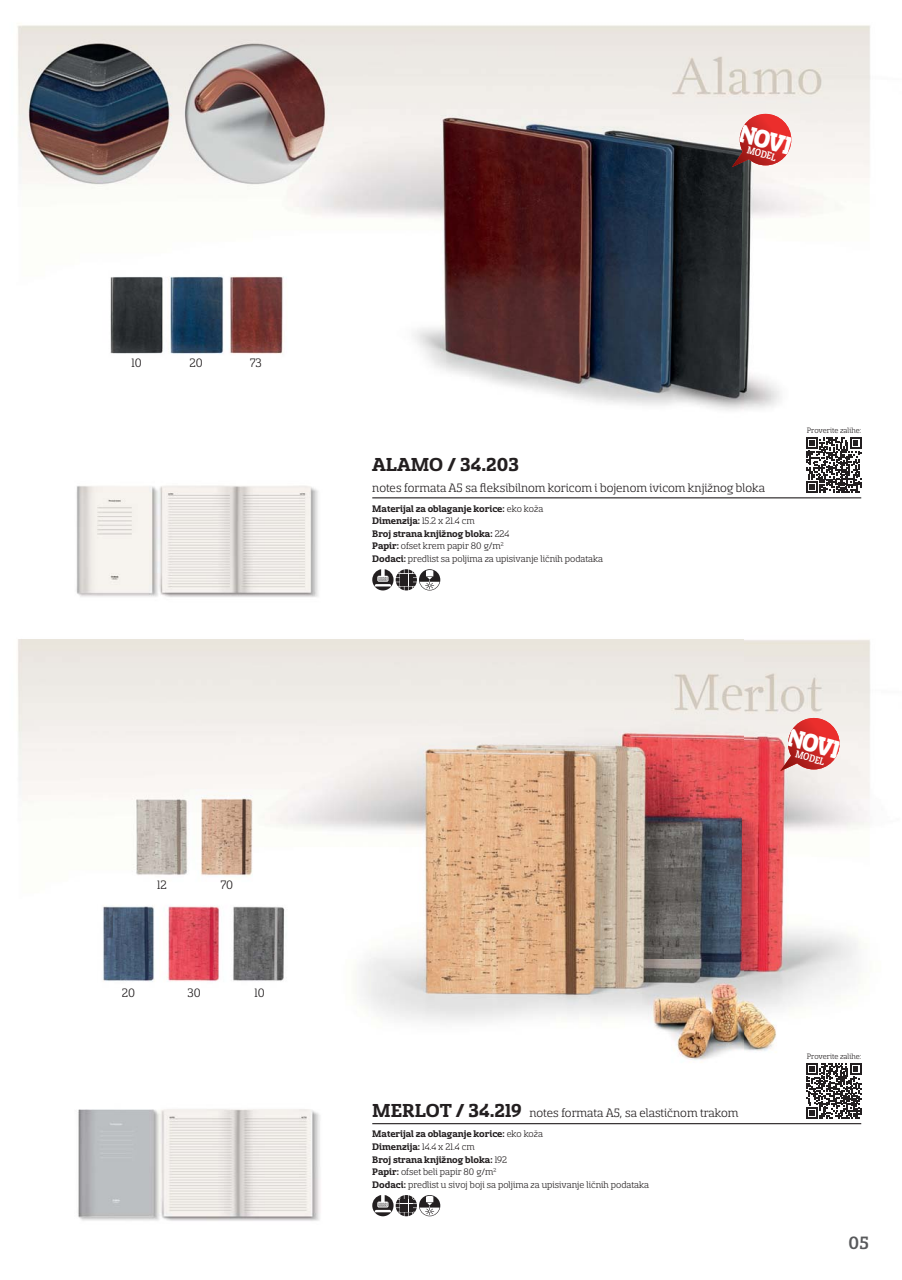
<style>
.page{position:relative;width:902px;height:1280px;background:#fff}
.page>*{position:absolute;margin:0;border:0;box-sizing:border-box;transform-origin:0 0}
.t1{font:900 28.05px "Sancoale Slab Norm";color:#fff;scale:.83 1}
.t2{font:700 20.85px "Sancoale Slab Norm";color:#231f20}
.t3{font:500 19.8px "Sancoale Slab Norm";color:#58595b}
.t4{font:13.5px "Sancoale Slab Norm";color:#231f20}
.t5{font:500 11.4px "Sancoale Slab Cond";color:#fff}
.t6{font:500 10.95px "Sancoale Slab Cond";color:#fff}
.t7{font:10.5px/12.6px "Sancoale Slab Norm";color:#231f20}
.t8{font:8.55px "Sancoale Slab Norm";color:#231f20}
.s1{font-weight:700}
.s2{font-weight:700;font-size:20.85px}
</style>
<div class="page">
<img style="left:17px;top:25px;width:854px;height:1196px">
<svg style="left:372px;top:569px;width:68px;height:21px"></svg>
<svg style="left:372px;top:1195px;width:68px;height:21px"></svg>
<svg style="left:806px;top:437px;width:55px;height:56px"></svg>
<svg style="left:806px;top:1063px;width:55px;height:55px"></svg>
<hr style="left:372px;top:497px;width:489px;height:1px;background:#231f20">
<hr style="left:372px;top:1123px;width:489px;height:1px;background:#231f20">
<svg style="left:780px;top:718px;width:59px;height:53px"></svg>
<svg style="left:731px;top:114px;width:60px;height:53px"></svg>
<p class="t4" style="left:131px;top:357px;width:12px">10</p>
<p class="t4" style="left:189px;top:357px;width:15px">20</p>
<p class="t4" style="left:250px;top:357px;width:14px">73</p>
<p class="t4" style="left:157px;top:879px;width:11px">12</p>
<p class="t4" style="left:220px;top:879px;width:14px">70</p>
<p class="t4" style="left:122px;top:987px;width:15px">20</p>
<p class="t4" style="left:187px;top:987px;width:15px">30</p>
<p class="t4" style="left:254px;top:987px;width:12px">10</p>
<h1 class="t1" style="left:743px;top:119px;width:66px;rotate:15deg">NOVI</h1>
<p class="t6" style="left:748px;top:145px;width:30px;rotate:15deg">MODEL</p>
<p class="t5" style="left:748px;top:146px;width:31px;rotate:15deg">MODEL</p>
<h2 class="t2" style="left:372px;top:456px;width:148px">ALAMO / 34.203</h2>
<p class="t4" style="left:372px;top:482px;width:394px">notes formata A5 sa fleksibilnom koricom i bojenom ivicom knjižnog bloka</p>
<p class="t7" style="left:372px;top:503px;width:232px"><span class="s1">Materijal za oblaganje korice:</span> eko koža<br><span class="s1">Dimenzija:</span> 15.2 x 21.4 cm<br><span class="s1">Broj strana knjižnog bloka:</span> 224<br><span class="s1">Papir:</span> ofset krem papir 80 g/m<sup>2<br></sup><span class="s1">Dodaci:</span> predlist sa poljima za upisivanje ličnih podataka</p>
<p class="t8" style="left:806px;top:427px;width:56px">Proverite zalihe:</p>
<h1 class="t1" style="left:791px;top:723px;width:66px;rotate:15deg">NOVI</h1>
<p class="t6" style="left:797px;top:749px;width:30px;rotate:15deg">MODEL</p>
<p class="t5" style="left:796px;top:750px;width:31px;rotate:15deg">MODEL</p>
<p class="t4" style="left:372px;top:1107px;width:368px"><span class="s2">MERLOT / 34.219</span> notes formata A5, sa elastičnom trakom</p>
<p class="t7" style="left:372px;top:1128px;width:278px"><span class="s1">Materijal za oblaganje korice:</span> eko koža<br><span class="s1">Dimenzija:</span> 14.4 x 21.4 cm<br><span class="s1">Broj strana knjižnog bloka:</span> 192<br><span class="s1">Papir:</span> ofset beli papir 80 g/m<sup>2<br></sup><span class="s1">Dodaci:</span> predlist u sivoj boji sa poljima za upisivanje ličnih podataka</p>
<p class="t8" style="left:806px;top:1053px;width:56px">Proverite zalihe:</p>
<h3 class="t3" style="left:848px;top:1235px;width:22px">05</h3>
</div>
